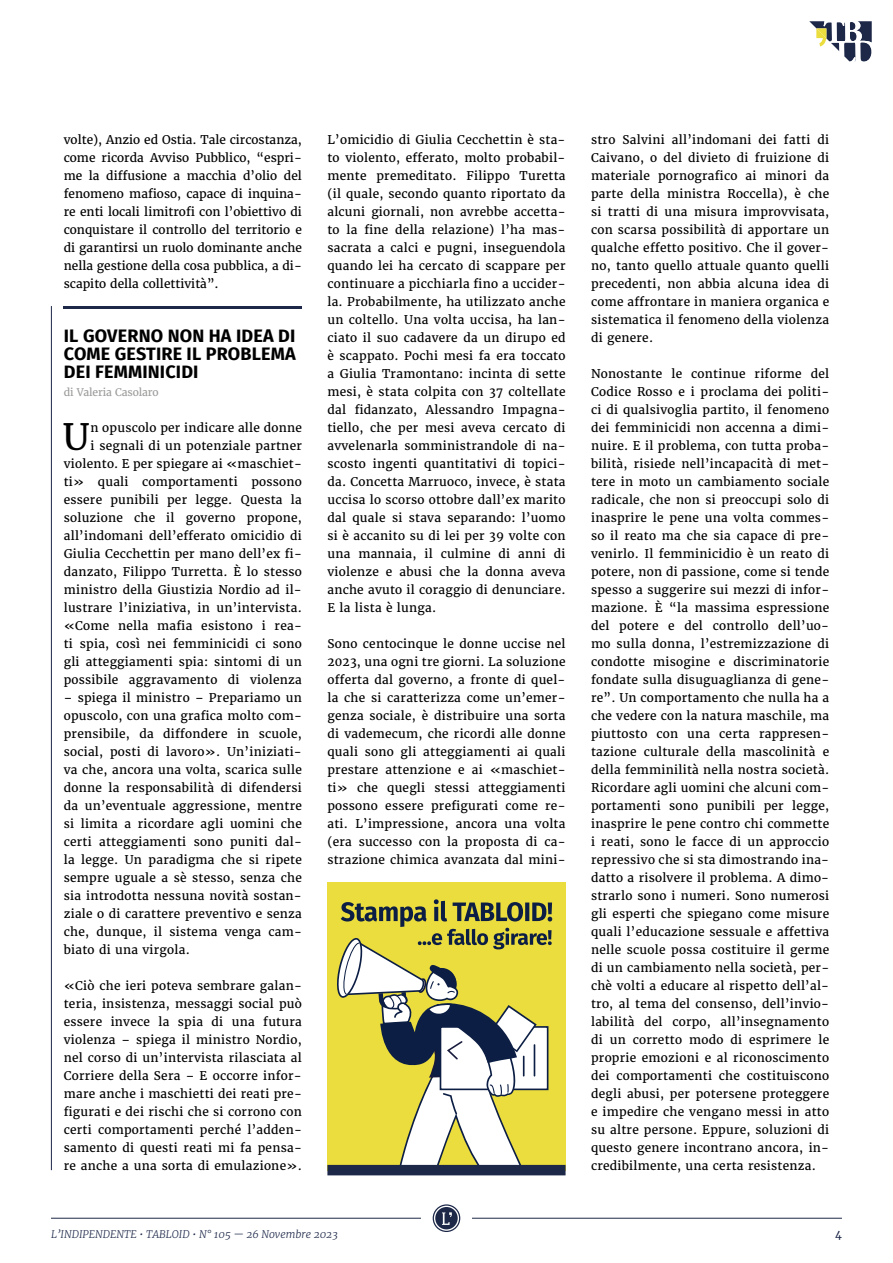
<style>
.page{position:relative;width:893px;height:1263px;background:#fff}
.page>*{position:absolute;margin:0;border:0;box-sizing:border-box;transform-origin:0 0}
.t1{font:36.15px "Merriweather";color:#000}
.t2{font:700 18px/18px "Fira Sans";letter-spacing:.01em;color:#000;text-align:justify}
.t3{font:12px/18px "Merriweather";letter-spacing:.02em;color:#000;text-align:justify}
.t4{font:italic 300 10.5px "Merriweather";color:#1d2849}
.t5{font:10.5px "Merriweather";letter-spacing:-.015em;color:#9d9d9c}
.t6{font:10.5px "Merriweather";color:#1d2849}
</style>
<div class="page">
<hr style="left:51px;top:1218px;width:370px;height:1px;background:#1d2849">
<hr style="left:472px;top:1218px;width:370px;height:1px;background:#1d2849">
<svg style="left:433px;top:1204px;width:27px;height:28px"></svg>
<svg style="left:809px;top:21px;width:63px;height:41px"></svg>
<hr style="left:51px;top:306px;width:1px;height:864px;background:#1d2849">
<hr style="left:64px;top:306px;width:238px;height:3px;background:#1d2849">
<div style="left:327px;top:882px;width:239px;height:288px;background:#ebdd3e"></div>
<svg style="left:335px;top:899px;width:217px;height:266px"></svg>
<div style="left:327px;top:1165px;width:239px;height:10px;background:#1d2849"></div>
<p class="t3" style="left:64px;top:131px;width:240px">volte), Anzio ed Ostia. Tale circostanza, come ricorda Avviso Pubblico, “espri&shy;me la diffusione a macchia d’olio del fenomeno mafioso, capace di inquina&shy;re enti locali limitrofi con l’obiettivo di conquistare il controllo del territorio e di garantirsi un ruolo dominante anche nella gestione della cosa pubblica, a di&shy;scapito della collettività”.</p>
<h2 class="t2" style="left:64px;top:325px;width:233px">IL GOVERNO NON HA IDEA DI COME GESTIRE IL PROBLEMA DEI FEMMINICIDI</h2>
<p class="t5" style="left:64px;top:386px;width:96px">di Valeria Casolaro</p>
<h1 class="t1" style="left:63px;top:414px;width:28px">U</h1>
<p class="t3" style="left:64px;top:419px;width:240px;text-align:right">n opuscolo per indicare alle donne<br>i segnali di un potenziale partner violento. E per spiegare ai «maschiet&shy;ti» quali comportamenti possono essere punibili per legge. Questa la soluzione che il governo propone, all’indomani dell’efferato omicidio di Giulia Cecchettin per mano dell’ex fi&shy;danzato, Filippo Turretta. È lo stesso ministro della Giustizia Nordio ad il&shy;lustrare l’iniziativa, in un’intervista. «Come nella mafia esistono i rea&shy;ti spia, così nei femminicidi ci sono gli atteggiamenti spia: sintomi di un possibile aggravamento di violenza</p>
<p class="t3" style="left:64px;top:689px;width:240px">– spiega il ministro – Prepariamo un opuscolo, con una grafica molto com&shy;prensibile, da diffondere in scuole, social, posti di lavoro». Un’iniziati&shy;va che, ancora una volta, scarica sulle donne la responsabilità di difendersi da un’eventuale aggressione, mentre si limita a ricordare agli uomini che certi atteggiamenti sono puniti dal&shy;la legge. Un paradigma che si ripete sempre uguale a sè stesso, senza che sia introdotta nessuna novità sostan&shy;ziale o di carattere preventivo e senza che, dunque, il sistema venga cam&shy;biato di una virgola.</p>
<p class="t3" style="left:64px;top:977px;width:240px">«Ciò che ieri poteva sembrare galan&shy;teria, insistenza, messaggi social può essere invece la spia di una futura violenza – spiega il ministro Nordio, nel corso di un’intervista rilasciata al Corriere della Sera – E occorre infor&shy;mare anche i maschietti dei reati pre&shy;figurati e dei rischi che si corrono con certi comportamenti perché l’adden&shy;samento di questi reati mi fa pensa&shy;re anche a una sorta di emulazione».</p>
<p class="t3" style="left:327px;top:131px;width:240px">L’omicidio di Giulia Cecchettin è sta&shy;to violento, efferato, molto probabil&shy;mente premeditato. Filippo Turetta (il quale, secondo quanto riportato da alcuni giornali, non avrebbe accetta&shy;to la fine della relazione) l’ha mas&shy;sacrata a calci e pugni, inseguendola quando lei ha cercato di scappare per continuare a picchiarla fino a uccider&shy;la. Probabilmente, ha utilizzato anche un coltello. Una volta uccisa, ha lan&shy;ciato il suo cadavere da un dirupo ed è scappato. Pochi mesi fa era toccato a Giulia Tramontano: incinta di sette mesi, è stata colpita con 37 coltellate dal fidanzato, Alessandro Impagna&shy;tiello, che per mesi aveva cercato di avvelenarla somministrandole di na&shy;scosto ingenti quantitativi di topici&shy;da. Concetta Marruoco, invece, è stata uccisa lo scorso ottobre dall’ex marito dal quale si stava separando: l’uomo si è accanito su di lei per 39 volte con una mannaia, il culmine di anni di violenze e abusi che la donna aveva anche avuto il coraggio di denunciare.<br>E la lista è lunga.</p>
<p class="t3" style="left:327px;top:635px;width:240px">Sono centocinque le donne uccise nel 2023, una ogni tre giorni. La soluzione offerta dal governo, a fronte di quel&shy;la che si caratterizza come un’emer&shy;genza sociale, è distribuire una sorta di vademecum, che ricordi alle donne quali sono gli atteggiamenti ai quali prestare attenzione e ai «maschiet&shy;ti» che quegli stessi atteggiamenti possono essere prefigurati come re&shy;ati. L’impressione, ancora una volta (era successo con la proposta di ca&shy;strazione chimica avanzata dal mini-</p>
<p class="t3" style="left:591px;top:131px;width:240px">stro Salvini all’indomani dei fatti di Caivano, o del divieto di fruizione di materiale pornografico ai minori da parte della ministra Roccella), è che si tratti di una misura improvvisata, con scarsa possibilità di apportare un qualche effetto positivo. Che il gover&shy;no, tanto quello attuale quanto quelli precedenti, non abbia alcuna idea di come affrontare in maniera organica e sistematica il fenomeno della violenza di genere.</p>
<p class="t3" style="left:591px;top:365px;width:240px">Nonostante le continue riforme del Codice Rosso e i proclama dei politi&shy;ci di qualsivoglia partito, il fenomeno dei femminicidi non accenna a dimi&shy;nuire. E il problema, con tutta proba&shy;bilità, risiede nell’incapacità di met&shy;tere in moto un cambiamento sociale radicale, che non si preoccupi solo di inasprire le pene una volta commes&shy;so il reato ma che sia capace di pre&shy;venirlo. Il femminicidio è un reato di potere, non di passione, come si tende spesso a suggerire sui mezzi di infor&shy;mazione. È “la massima espressione del potere e del controllo dell’uo&shy;mo sulla donna, l’estremizzazione di condotte misogine e discriminatorie fondate sulla disuguaglianza di gene&shy;re”. Un comportamento che nulla ha a che vedere con la natura maschile, ma piuttosto con una certa rappresen&shy;tazione culturale della mascolinità e della femminilità nella nostra società.<br>Ricordare agli uomini che alcuni com&shy;portamenti sono punibili per legge, inasprire le pene contro chi commette i reati, sono le facce di un approccio repressivo che si sta dimostrando ina&shy;datto a risolvere il problema. A dimo&shy;strarlo sono i numeri. Sono numerosi gli esperti che spiegano come misure quali l’educazione sessuale e affettiva nelle scuole possa costituire il germe di un cambiamento nella società, per&shy;chè volti a educare al rispetto dell’al&shy;tro, al tema del consenso, dell’invio&shy;labilità del corpo, all’insegnamento di un corretto modo di esprimere le proprie emozioni e al riconoscimento dei comportamenti che costituiscono degli abusi, per potersene proteggere e impedire che vengano messi in atto su altre persone. Eppure, soluzioni di questo genere incontrano ancora, in&shy;credibilmente, una certa resistenza.</p>
<p class="t4" style="left:51px;top:1227px;width:288px">L’INDIPENDENTE • TABLOID • N° 105 — 26 Novembre 2023</p>
<p class="t6" style="left:835px;top:1227px;width:8px">4</p>
</div>
